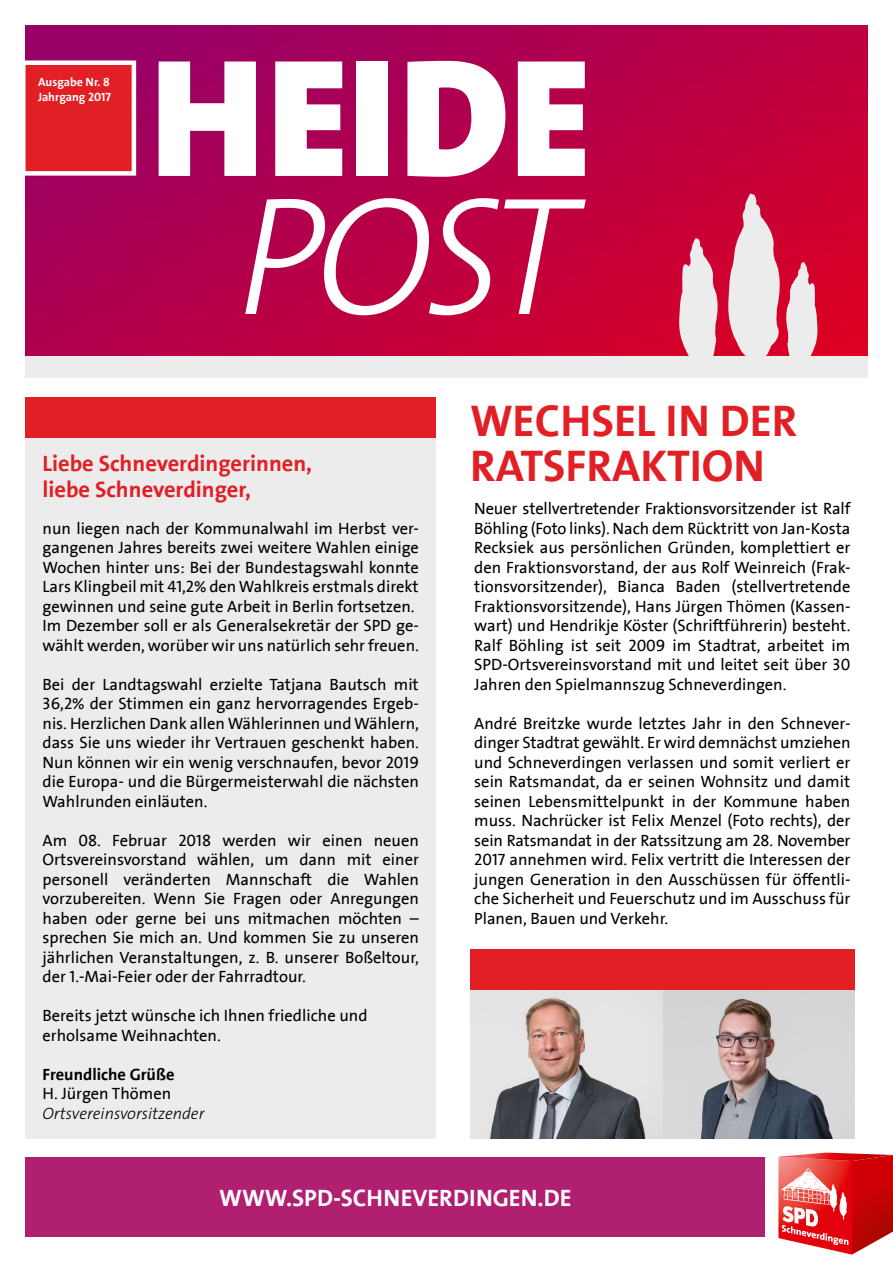
<style>
.page{position:relative;width:893px;height:1263px;background:#fff}
.page>*{position:absolute;margin:0;border:0;box-sizing:border-box;transform-origin:0 0}
.t1{font:900 169.5px "SPD The Sans";letter-spacing:.01em;color:#fff}
.t2{font:italic 300 169.5px "The Sans";color:#fff}
.t3{font:700 45px "SPD2002 The Sans";color:#e21f25}
.t4{font:700 24px "SPD2002 The Sans";color:#fff}
.t5{font:700 22.5px "SPD2002 The Sans";color:#e21f25}
.t6{font:16.5px/19.5px "SPD2002 The Sans";color:#000;text-align:justify}
.t7{font:italic 300 16.5px "The Sans";color:#000}
.t8{font:700 16.5px "SPD2002 The Sans";color:#000}
.t9{font:700 12px/15px "SPD2002 The Sans";color:#fff}
</style>
<div class="page">
<svg style="left:778px;top:1152px;width:115px;height:102px"></svg>
<div style="left:26px;top:1157px;width:739px;height:79px;background:#b11f70"></div>
<img style="left:26px;top:26px;width:842px;height:330px">
<div style="left:26px;top:356px;width:842px;height:22px;background:#ececec"></div>
<div style="left:21px;top:60px;width:115px;height:116px;background:#e21f25;border:4px solid #fff"></div>
<svg style="left:728px;top:193px;width:90px;height:163px;background:#df8397"></svg>
<svg style="left:679px;top:238px;width:41px;height:118px;background:#e2a3b2"></svg>
<div style="left:26px;top:397px;width:410px;height:741px;background:#ececec"></div>
<div style="left:26px;top:397px;width:410px;height:41px;background:#e21f25"></div>
<img style="left:470px;top:989px;width:385px;height:149px">
<div style="left:470px;top:949px;width:385px;height:40px;background:#e21f25"></div>
<p class="t9" style="left:38px;top:75px;width:74px">Ausgabe Nr. 8<br>Jahrgang 2017</p>
<h1 class="t1" style="left:150px;top:10px;width:442px">heide</h1>
<h1 class="t2" style="left:237px;top:117px;width:314px">post</h1>
<h2 class="t3" style="left:470px;top:397px;width:329px">Wechsel in der</h2>
<h3 class="t5" style="left:43px;top:452px;width:271px">Liebe Schneverdingerinnen,</h3>
<h2 class="t3" style="left:470px;top:442px;width:296px">ratsfraktion</h2>
<h3 class="t5" style="left:43px;top:477px;width:210px">liebe Schneverdinger,</h3>
<p class="t6" style="left:43px;top:519px;width:378px;text-align:left">nun liegen nach der Kommunalwahl im Herbst ver&shy;gangenen Jahres bereits zwei weitere Wahlen einige Wochen hinter uns: Bei der Bundestagswahl konnte Lars Klingbeil mit 41,2% den Wahlkreis erstmals direkt gewinnen und seine gute Arbeit in Berlin fortsetzen.<br>Im Dezember soll er als Generalsekretär der SPD ge&shy;wählt werden, worüber wir uns natürlich sehr freuen.</p>
<p class="t6" style="left:43px;top:675px;width:378px">Bei der Landtagswahl erzielte Tatjana Bautsch mit 36,2% der Stimmen ein ganz hervorragendes Ergeb&shy;nis. Herzlichen Dank allen Wählerinnen und Wählern, dass Sie uns wieder ihr Vertrauen geschenkt haben.<br>Nun können wir ein wenig verschnaufen, bevor 2019 die Europa- und die Bürgermeisterwahl die nächsten Wahlrunden einläuten.</p>
<p class="t6" style="left:43px;top:831px;width:378px">Am 08. Februar 2018 werden wir einen neuen Ortsvereinsvorstand wählen, um dann mit einer personell veränderten Mannschaft die Wahlen vorzubereiten. Wenn Sie Fragen oder Anregungen haben oder gerne bei uns mitmachen möchten – sprechen Sie mich an. Und kommen Sie zu unseren jährlichen Veranstaltungen, z. B. unserer Boßeltour, der 1.-Mai-Feier oder der Fahrradtour.</p>
<p class="t6" style="left:43px;top:1006px;width:326px">Bereits jetzt wünsche ich Ihnen friedliche und erholsame Weihnachten.</p>
<p class="t8" style="left:43px;top:1065px;width:134px">Freundliche Grüße</p>
<p class="t6" style="left:43px;top:1084px;width:130px">H. Jürgen Thömen</p>
<p class="t7" style="left:43px;top:1099px;width:163px">Ortsvereinsvorsitzender</p>
<p class="t6" style="left:474px;top:499px;width:378px">Neuer stellvertretender Fraktionsvorsitzender ist Ralf Böhling (Foto links). Nach dem Rücktritt von Jan-Kosta Recksiek aus persönlichen Gründen, komplettiert er den Fraktionsvorstand, der aus Rolf Weinreich (Frak&shy;tionsvorsitzender), Bianca Baden (stellvertretende Fraktionsvorsitzende), Hans Jürgen Thömen (Kassen&shy;wart) und Hendrikje Köster (Schriftführerin) besteht.<br>Ralf Böhling ist seit 2009 im Stadtrat, arbeitet im SPD-Ortsvereinsvorstand mit und leitet seit über 30<br>Jahren den Spielmannszug Schneverdingen.</p>
<p class="t6" style="left:474px;top:714px;width:378px">André Breitzke wurde letztes Jahr in den Schnever&shy;dinger Stadtrat gewählt. Er wird demnächst umziehen und Schneverdingen verlassen und somit verliert er sein Ratsmandat, da er seinen Wohnsitz und damit seinen Lebensmittelpunkt in der Kommune haben muss. Nachrücker ist Felix Menzel (Foto rechts), der sein Ratsmandat in der Ratssitzung am 28. November 2017 annehmen wird. Felix vertritt die Interessen der jungen Generation in den Ausschüssen für öffentli&shy;che Sicherheit und Feuerschutz und im Ausschuss für Planen, Bauen und Verkehr.</p>
<h3 class="t4" style="left:219px;top:1185px;width:354px">www.spd-schneverdingen.de</h3>
</div>
